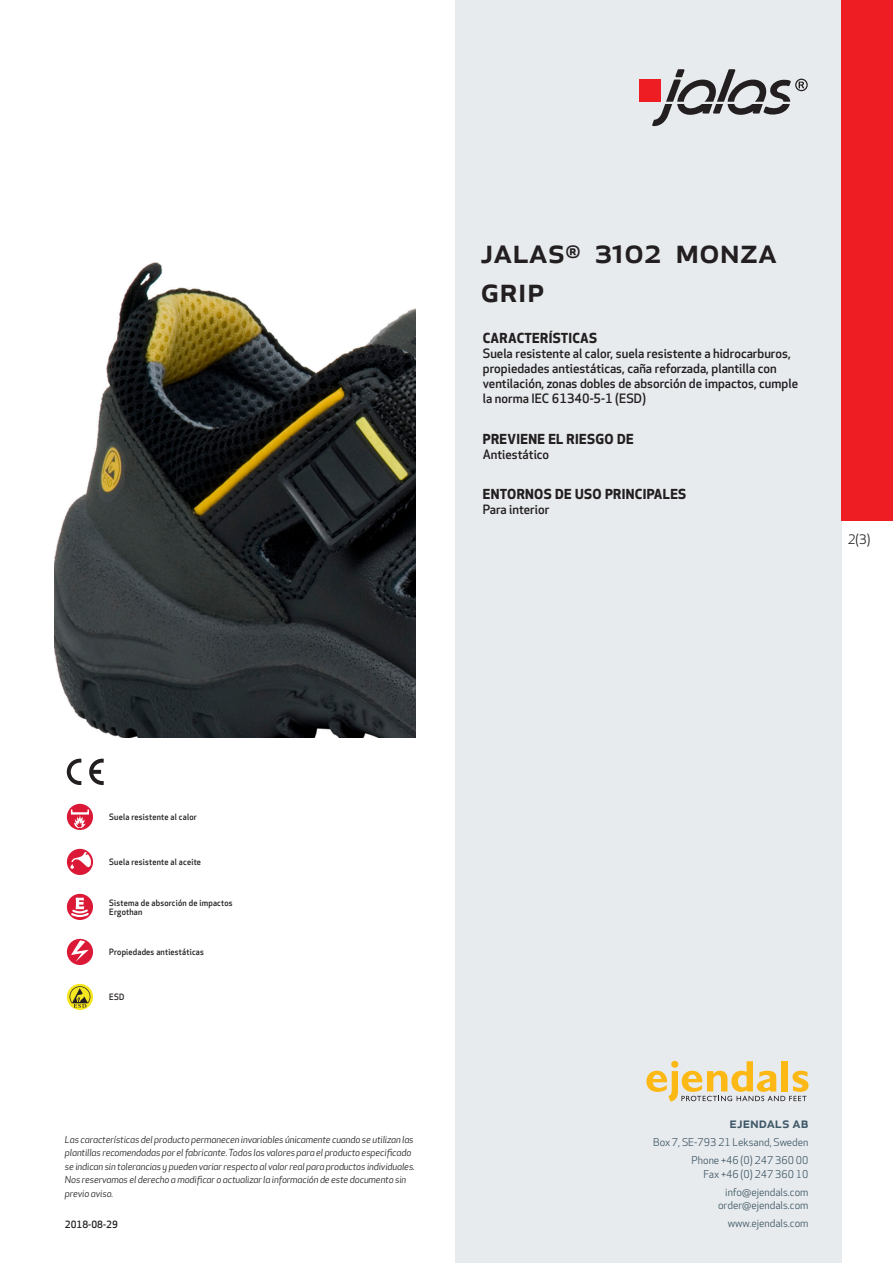
<style>
.page{position:relative;width:893px;height:1263px;background:#fff}
.page>*{position:absolute;margin:0;border:0;box-sizing:border-box;transform-origin:0 0}
.prodname{font:500 34.5px/39px "Apex New";color:#231f20}
.t1{font:500 15px "Apex New";color:#405968}
.Funktion_body{font:700 13.5px "Apex New";letter-spacing:.025em;color:#231f20}
.t2{font:12.75px "Apex New";color:#231f20}
.Funktion_body-2{font:500 12.6px/15px "Apex New";color:#231f20}
.t3{font:10.5px/18px "Apex New";color:#405968;text-align:right}
.Sidfot_datum{font:500 9.75px "Apex New";color:#231f20}
.t4{font:italic 9.45px/13.5px "Apex New";letter-spacing:-.01em;color:#231f20}
.Artikel{font:500 8.55px/9px "Apex New";letter-spacing:.025em;color:#231f20;scale:.95 1}
</style>
<div class="page">
<div style="left:455px;top:0;width:387px;height:1263px;background:#e8ebee"></div>
<svg style="left:646px;top:1061px;width:162px;height:40px"></svg>
<div style="left:842px;top:0;width:51px;height:520px;background:#ee1d23"></div>
<div style="left:639px;top:80px;width:22px;height:22px;background:#ee1d23"></div>
<svg style="left:652px;top:69px;width:156px;height:57px"></svg>
<div style="left:67px;top:804px;width:26px;height:26px;background:#db1836;border-radius:50%"></div>
<svg style="left:71px;top:809px;width:18px;height:19px"></svg>
<div style="left:67px;top:849px;width:26px;height:26px;background:#db1836;border-radius:50%"></div>
<svg style="left:70px;top:852px;width:21px;height:17px"></svg>
<svg style="left:67px;top:894px;width:26px;height:26px"></svg>
<svg style="left:69px;top:898px;width:22px;height:20px"></svg>
<div style="left:67px;top:939px;width:26px;height:26px;background:#db1836;border-radius:50%"></div>
<svg style="left:71px;top:940px;width:18px;height:22px"></svg>
<svg style="left:67px;top:984px;width:26px;height:26px"></svg>
<svg style="left:70px;top:986px;width:20px;height:22px"></svg>
<svg style="left:89px;top:759px;width:15px;height:26px"></svg>
<svg style="left:67px;top:759px;width:14px;height:26px"></svg>
<img style="left:54px;top:262px;width:361px;height:476px">
<p class="prodname" style="left:480px;top:230px;width:296px">JALAS<sup>®</sup> 3102 Monza<br>Grip</p>
<p class="Funktion_body" style="left:483px;top:328px;width:116px">CARACTERÍSTICAS</p>
<p class="Funktion_body-2" style="left:483px;top:346px;width:317px">Suela resistente al calor, suela resistente a hidrocarburos, propiedades antiestáticas, caña reforzada, plantilla con ventilación, zonas dobles de absorción de impactos, cumple la norma IEC 61340-5-1 (ESD)</p>
<p class="Funktion_body" style="left:483px;top:429px;width:152px">PREVIENE EL RIESGO DE</p>
<p class="Funktion_body-2" style="left:483px;top:446px;width:68px">Antiestático</p>
<p class="Funktion_body" style="left:483px;top:485px;width:205px">ENTORNOS DE USO PRINCIPALES</p>
<p class="Funktion_body-2" style="left:483px;top:502px;width:68px">Para interior</p>
<p class="t2" style="left:848px;top:531px;width:24px">2(3)</p>
<p class="Artikel" style="left:109px;top:812px;width:94px">Suela resistente al calor</p>
<p class="Artikel" style="left:109px;top:857px;width:98px">Suela resistente al aceite</p>
<p class="Artikel" style="left:109px;top:898px;width:131px">Sistema de absorción de impactos<br>Ergothan</p>
<p class="Artikel" style="left:109px;top:947px;width:101px">Propiedades antiestáticas</p>
<p class="Artikel" style="left:109px;top:992px;width:17px">ESD</p>
<p class="t4" style="left:65px;top:1132px;width:352px">Las características del producto permanecen invariables únicamente cuando se utilizan las plantillas recomendadas por el fabricante. Todos los valores para el producto especificado se indican sin tolerancias y pueden variar respecto al valor real para productos individuales.<br>Nos reservamos el derecho a modificar o actualizar la información de este documento sin previo aviso.</p>
<p class="Sidfot_datum" style="left:65px;top:1218px;width:54px">2018-08-29</p>
<h2 class="t1" style="left:729px;top:1113px;width:80px">ejendals ab</h2>
<p class="t3" style="left:653px;top:1133px;width:157px">Box 7, SE-793 21 Leksand, Sweden<br>Phone +46 (0) 247 360 00</p>
<p class="t3" style="left:703px;top:1165px;width:107px">Fax +46 (0) 247 360 10 info@ejendals.com</p>
<p class="t3" style="left:718px;top:1196px;width:92px">order@ejendals.com</p>
<p class="t3" style="left:728px;top:1215px;width:82px">www.ejendals.com</p>
</div>
